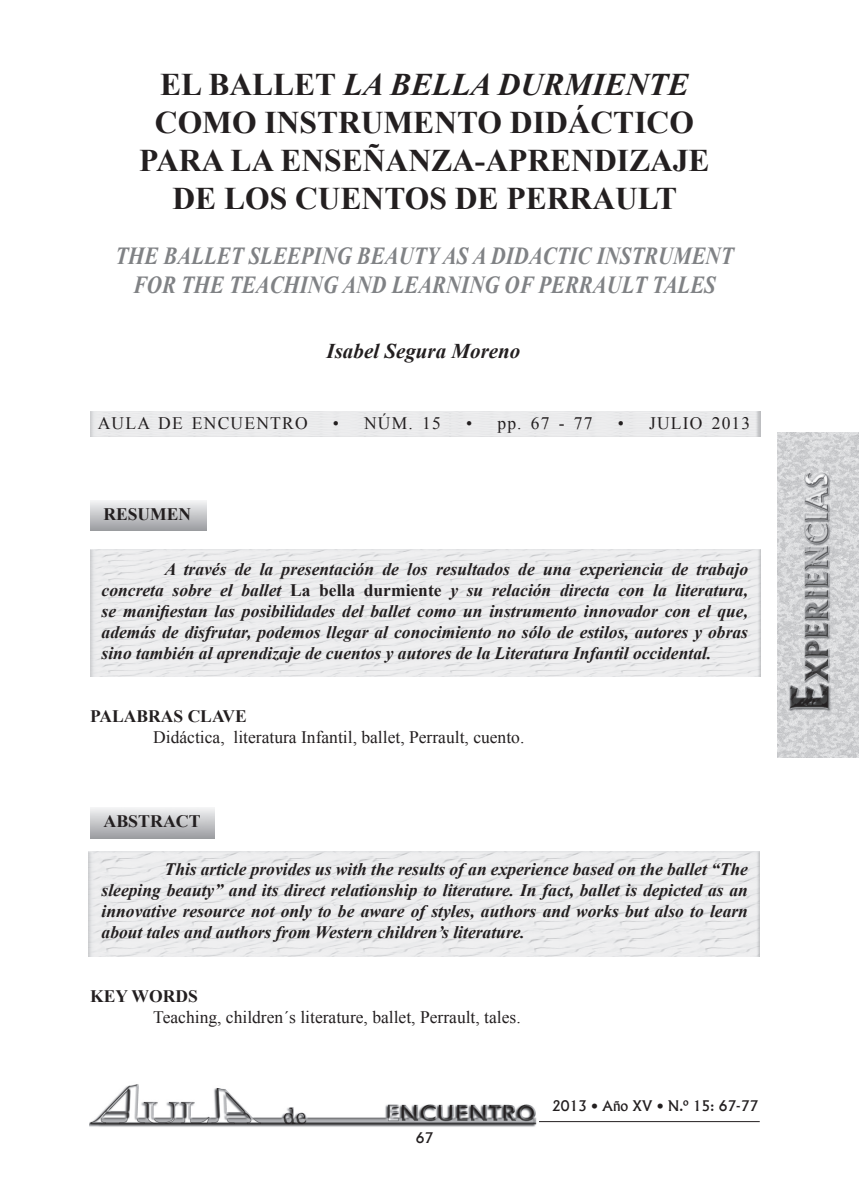
<style>
.page{position:relative;width:859px;height:1191px;background:#fff}
.page>*{position:absolute;margin:0;border:0;box-sizing:border-box;transform-origin:0 0}
.t1{font:700 31.5px/37.8px "Times New Roman";color:#231f20;text-align:center}
.t2{font:italic 700 24.5px/29.4px "Times New Roman";color:#808285;text-align:center;scale:.85 1}
.t3{font:italic 700 21px "Times New Roman";color:#231f20}
.t4{font:italic 700 17.5px/21px "Times New Roman";color:#231f20;text-align:justify}
.t5{font:17.5px "Times New Roman";color:#231f20}
.t6{font:700 17.5px "Times New Roman";color:#231f20}
.t7{font:17.5px "Times New Roman";letter-spacing:.07em;color:#231f20}
.t8{font:500 14px "Albertus";letter-spacing:-.01em;color:#231f20}
.s1{font-style:italic}
.s2{font-style:normal}
</style>
<div class="page">
<img style="left:777px;top:433px;width:81px;height:324px">
<hr style="left:518px;top:1121px;width:241px;height:1px;background:#231f20">
<img style="left:89px;top:1084px;width:449px;height:43px">
<img style="left:89px;top:851px;width:669px;height:105px">
<img style="left:90px;top:549px;width:670px;height:128px">
<h1 class="t1" style="left:139px;top:65px;width:571px">EL BALLET <span class="s1">LA BELLA DURMIENTE<br></span>COMO INSTRUMENTO DIDÁCTICO<br>PARA LA ENSEÑANZA-APRENDIZAJE<br>DE LOS CUENTOS DE PERRAULT</h1>
<h2 class="t2" style="left:115px;top:240px;width:728px">THE BALLET SLEEPING BEAUTY AS A DIDACTIC INSTRUMENT<br>FOR THE TEACHING AND LEARNING OF PERRAULT TALES</h2>
<p class="t3" style="left:326px;top:337px;width:195px">Isabel Segura Moreno</p>
<p class="t7" style="left:98px;top:411px;width:211px">AULA DE ENCUENTRO</p>
<p class="t5" style="left:333px;top:411px;width:109px">• NÚM. 15</p>
<p class="t5" style="left:466px;top:411px;width:128px">• pp. 67 - 77</p>
<p class="t7" style="left:617px;top:411px;width:134px">• JULIO 2013</p>
<p class="t6" style="left:103px;top:502px;width:89px">RESUMEN</p>
<p class="t4" style="left:102px;top:558px;width:647px;text-indent:63px">A través de la presentación de los resultados de una experiencia de trabajo concreta sobre el ballet <span class="s2">La bella durmiente</span> y su relación directa con la literatura, se manifiestan las posibilidades del ballet como un instrumento innovador con el que, además de disfrutar, podemos llegar al conocimiento no sólo de estilos, autores y obras sino también al aprendizaje de cuentos y autores de la Literatura Infantil occidental.</p>
<p class="t6" style="left:90px;top:704px;width:158px">PALABRAS CLAVE</p>
<p class="t5" style="left:153px;top:725px;width:372px">Didáctica, literatura Infantil, ballet, Perrault, cuento.</p>
<p class="t6" style="left:103px;top:809px;width:99px">ABSTRACT</p>
<p class="t4" style="left:101px;top:858px;width:647px;text-indent:63px">This article provides us with the results of an experience based on the ballet “The sleeping beauty” and its direct relationship to literature. In fact, ballet is depicted as an innovative resource not only to be aware of styles, authors and works but also to learn about tales and authors from Western children’s literature.</p>
<p class="t6" style="left:90px;top:983px;width:109px">KEY WORDS</p>
<p class="t5" style="left:153px;top:1005px;width:369px">Teaching, children´s literature, ballet, Perrault, tales.</p>
<p class="t8" style="left:415px;top:1128px;width:19px">67</p>
<p class="t8" style="left:552px;top:1096px;width:207px">2013 • Año XV • N.º 15: 67-77</p>
</div>
